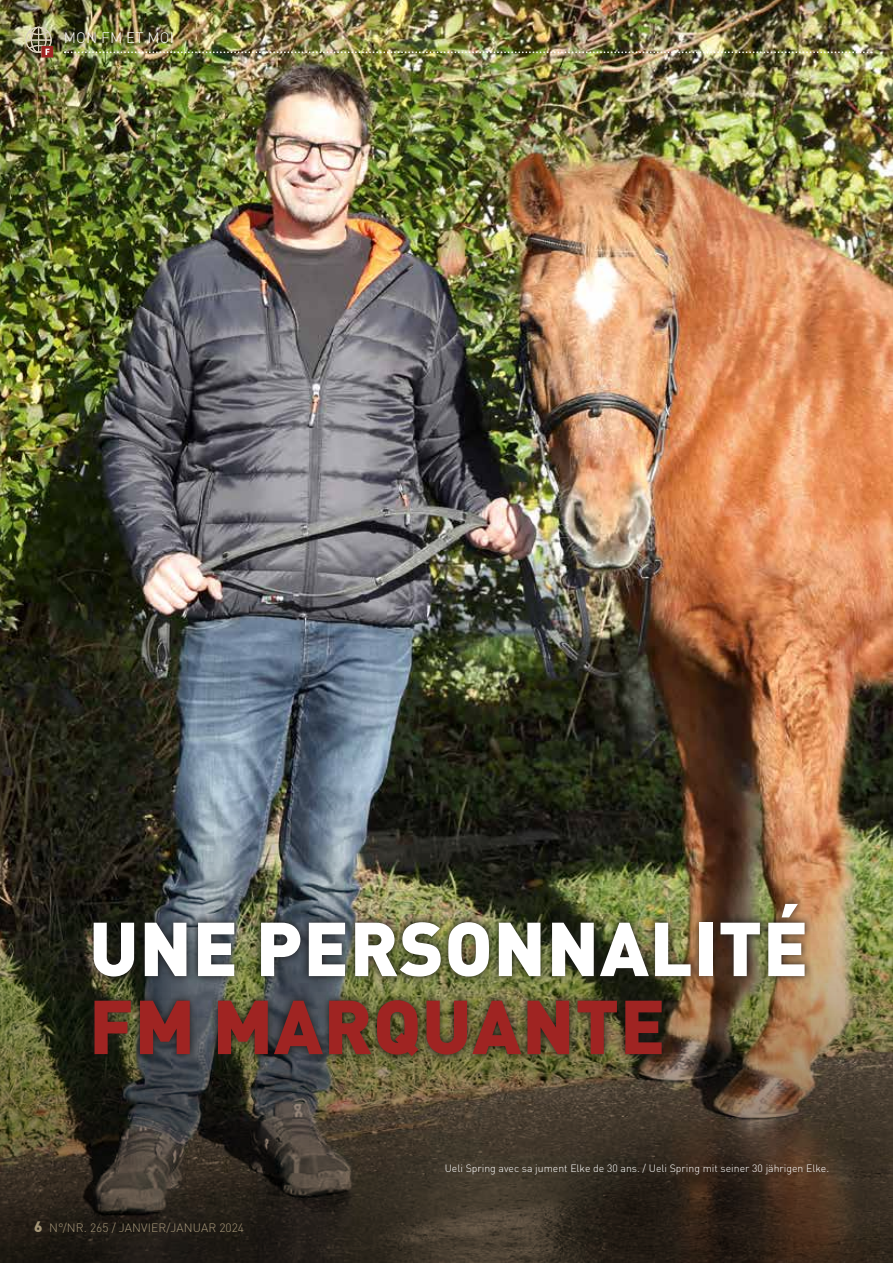
<style>
.page{position:relative;width:893px;height:1263px;background:#fff}
.page>*{position:absolute;margin:0;border:0;box-sizing:border-box;transform-origin:0 0}
.t1{font:900 75px "DINOT";letter-spacing:.01em;color:#fff}
.t2{font:900 75px "DINOT";letter-spacing:.01em;color:#9f2422}
.t3{font:300 15px "DINOT";letter-spacing:.01em;color:#fff}
.t4{font:300 12px "DINOT";letter-spacing:.01em;color:#a59678}
.t5{font:300 10.5px "DINOT";color:#fff}
.s1{font-weight:900;font-size:15px}
</style>
<div class="page">
<img style="left:0;top:0;width:893px;height:718px">
<img style="left:0;top:718px;width:893px;height:545px">
<img style="left:84px;top:894px;width:729px;height:170px">
<img style="left:65px;top:51px;width:807px;height:2px">
<div style="left:41px;top:46px;width:12px;height:11px;background:#9f2422"></div>
<svg style="left:25px;top:26px;width:27px;height:29px"></svg>
<h2 class="t3" style="left:64px;top:27px;width:112px">MON FM ET MOI</h2>
<h1 class="t1" style="left:89px;top:898px;width:721px">UNE PERSONNALITÉ</h1>
<h1 class="t2" style="left:89px;top:976px;width:578px">FM MARQUANTE</h1>
<p class="t4" style="left:34px;top:1219px;width:212px"><span class="s1">6</span> N°/NR. 265 / JANVIER/JANUAR 2024</p>
<p class="t5" style="left:445px;top:1161px;width:386px">Ueli Spring avec sa jument Elke de 30 ans. / Ueli Spring mit seiner 30 jährigen Elke.</p>
</div>
